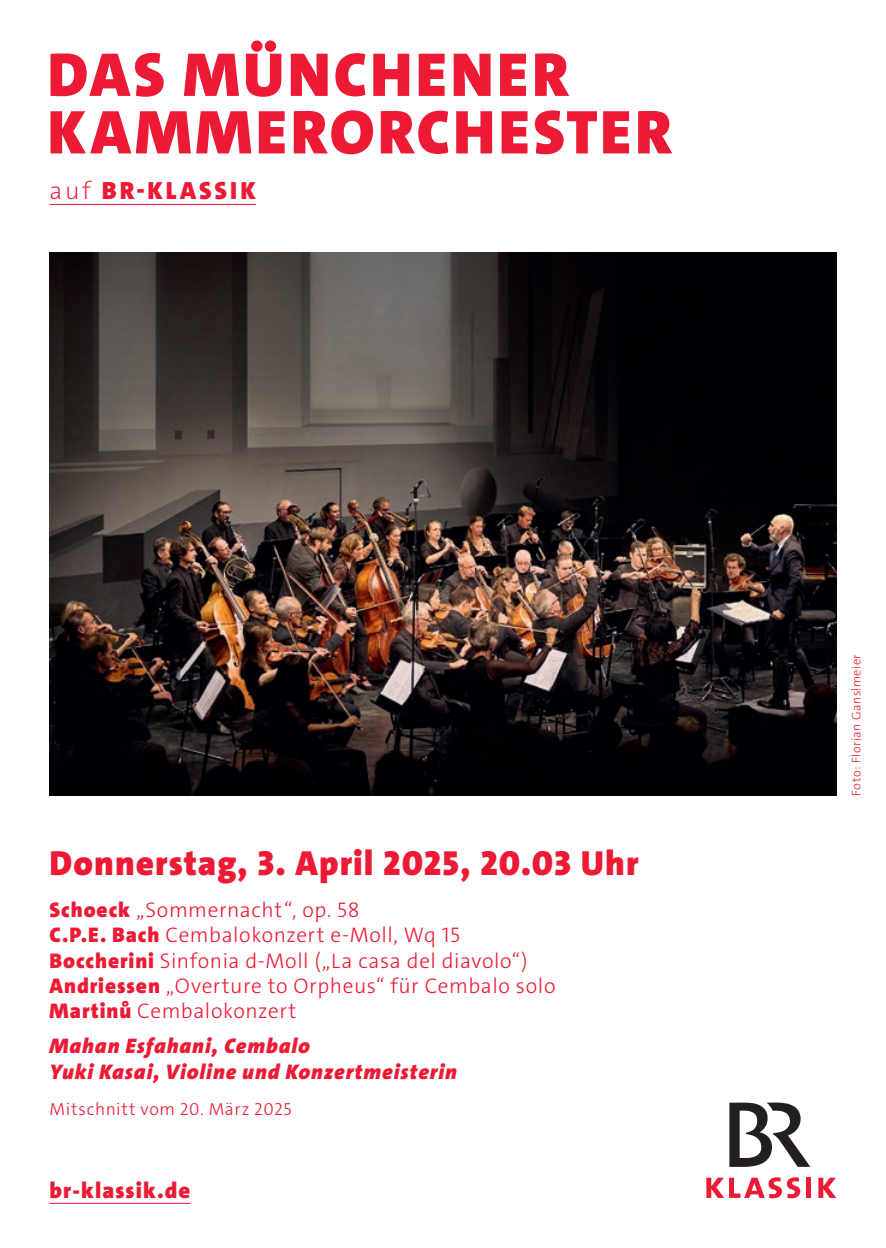
<style>
.page{position:relative;width:886px;height:1248px;background:#fff}
.page>*{position:absolute;margin:0;border:0;box-sizing:border-box;transform-origin:0 0}
.t1{font:900 62.5px/57.5px "The Sans C4 s";letter-spacing:.055em;color:#ed1a35}
.t2{font:900 35px "The Sans C4 s";letter-spacing:.03em;color:#ed1a35}
.t3{font:900 25px "The Sans C4 s";letter-spacing:.12em;color:#ed1a35}
.t4{font:900 22.5px "The Sans C4 s";letter-spacing:.05em;color:#ed1a35}
.t5{font:300 21.25px/25px "The Sans C4 s";letter-spacing:.03em;color:#ed1a35}
.t6{font:italic 900 21.25px/25.8px "The Sans C4 s";letter-spacing:.045em;color:#ed1a35}
.t7{font:300 17.5px "The Sans C4 s";letter-spacing:.04em;color:#ed1a35}
.t8{font:300 12.5px "The Sans C4 s";letter-spacing:.03em;color:#ed1a35}
.s1{font-weight:200}
.s2{font-weight:900}
</style>
<div class="page">
<svg style="left:729px;top:1102px;width:81px;height:64px"></svg>
<div style="left:806px;top:1177px;width:5px;height:20px;background:#ed1a35"></div>
<svg style="left:818px;top:1177px;width:18px;height:20px"></svg>
<svg style="left:706px;top:1177px;width:94px;height:21px"></svg>
<hr style="left:50px;top:204px;width:206px;height:1px;background:#ed1a35">
<hr style="left:50px;top:1202px;width:140px;height:1px;background:#ed1a35">
<img style="left:50px;top:252px;width:786px;height:543px">
<h1 class="t1" style="left:48px;top:46px;width:626px">DAS MÜNCHENER<br>KAMMERORCHESTER</h1>
<p class="t3" style="left:50px;top:174px;width:208px"><span class="s1">auf</span> BR-KLASSIK</p>
<h2 class="t2" style="left:50px;top:840px;width:590px">Donnerstag, 3. April 2025, 20.03 Uhr</h2>
<p class="t5" style="left:50px;top:897px;width:507px"><span class="s2">Schoeck</span> „Sommernacht“, op. 58<br><span class="s2">C.P.E. Bach</span> Cembalokonzert e-Moll, Wq 15<br><span class="s2">Boccherini</span> Sinfonia d-Moll („La casa del diavolo“)<br><span class="s2">Andriessen</span> „Overture to Orpheus“ für Cembalo solo <span class="s2">Martinů</span> Cembalokonzert</p>
<p class="t6" style="left:50px;top:1033px;width:409px">Mahan Esfahani, Cembalo<br>Yuki Kasai, Violine und Konzertmeisterin</p>
<p class="t7" style="left:50px;top:1097px;width:244px">Mitschnitt vom 20. März 2025</p>
<p class="t4" style="left:50px;top:1176px;width:142px">br-klassik.de</p>
<p class="t8" style="left:848px;top:795px;width:143px;rotate:-90deg">Foto: Florian Ganslmeier</p>
</div>
